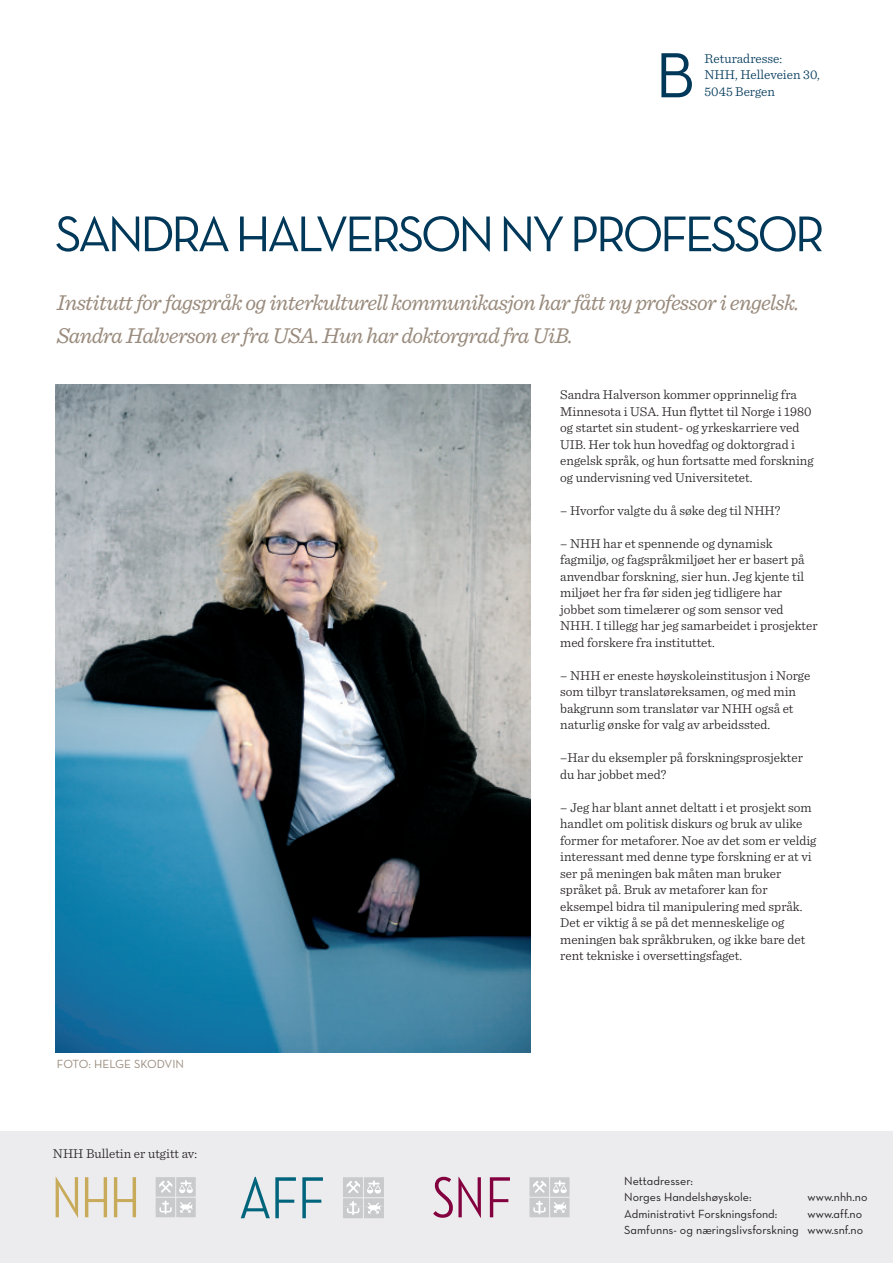
<style>
.page{position:relative;width:893px;height:1263px;background:#fff}
.page>*{position:absolute;margin:0;border:0;box-sizing:border-box;transform-origin:0 0}
.t1{font:64.8px "Neutraface Text Book Alt";color:#003859}
.t2{font:51px "Neutraface Text";letter-spacing:-.075em;color:#003859}
.t3{font:italic 22.5px/33px "Sentinel";letter-spacing:-.03em;color:#998b7d}
.t4{font:300 13.5px/16.5px "Sentinel";color:#231f20}
.t5{font:300 13.5px/16.5px "Sentinel";color:#003859}
.t6{font:12px/16.5px "Neutraface Text Book Alt";color:#231f20}
.t7{font:12px "Neutraface Text";color:#998b7d}
</style>
<div class="page">
<div style="left:0;top:1131px;width:893px;height:132px;background:#ececee"></div>
<svg style="left:302px;top:1177px;width:21px;height:41px"></svg>
<svg style="left:343px;top:1177px;width:41px;height:41px;background:#d4d4d6"></svg>
<svg style="left:241px;top:1177px;width:55px;height:41px"></svg>
<svg style="left:433px;top:1177px;width:48px;height:41px"></svg>
<svg style="left:490px;top:1177px;width:20px;height:40px"></svg>
<svg style="left:529px;top:1177px;width:41px;height:40px"></svg>
<svg style="left:56px;top:1177px;width:22px;height:41px"></svg>
<svg style="left:85px;top:1177px;width:22px;height:40px"></svg>
<svg style="left:114px;top:1177px;width:22px;height:40px"></svg>
<svg style="left:156px;top:1177px;width:40px;height:40px"></svg>
<img style="left:55px;top:384px;width:475px;height:668px">
<h1 class="t1" style="left:655px;top:37px;width:41px">B</h1>
<p class="t5" style="left:705px;top:51px;width:117px">Returadresse:<br>NHH, Helleveien 30,<br>5045 Bergen</p>
<h2 class="t2" style="left:55px;top:204px;width:772px">SANDRA HALVERSON NY PROFESSOR</h2>
<h3 class="t3" style="left:57px;top:288px;width:744px">Instituttfor fagspråk og interkulturell kommunikasjon har fått ny professor i engelsk.<br>Sandra Halverson er fra USA. Hun har doktorgrad fra UiB.</h3>
<p class="t7" style="left:57px;top:1057px;width:129px">FOTO: HELGE SKODVIN</p>
<p class="t4" style="left:53px;top:1146px;width:146px">NHH Bulletin er utgitt av:</p>
<p class="t4" style="left:560px;top:387px;width:255px">Sandra Halverson kommer opprinnelig fra Minnesota i USA. Hun flyttet til Norge i 1980 og startet sin student- og yrkeskarriere ved UIB. Her tok hun hovedfag og doktorgrad i engelsk språk, og hun fortsatte med forskning og undervisning ved Universitetet.</p>
<p class="t4" style="left:560px;top:503px;width:222px">– Hvorfor valgte du å søke deg til NHH?</p>
<p class="t4" style="left:560px;top:536px;width:259px">– NHH har et spennende og dynamisk fagmiljø, og fagspråkmiljøet her er basert på anvendbar forskning, sier hun. Jeg kjente til miljøet her fra før siden jeg tidligere har jobbet som timelærer og som sensor ved NHH. I tillegg har jeg samarbeidet i prosjekter med forskere fra instituttet.</p>
<p class="t4" style="left:560px;top:668px;width:252px">– NHH er eneste høyskoleinstitusjon i Norge som tilbyr translatøreksamen, og med min bakgrunn som translatør var NHH også et naturlig ønske for valg av arbeidssted.</p>
<p class="t4" style="left:560px;top:750px;width:244px">–Har du eksempler på forskningsprosjekter du har jobbet med?</p>
<p class="t4" style="left:560px;top:800px;width:258px">– Jeg har blant annet deltatt i et prosjekt som handlet om politisk diskurs og bruk av ulike former for metaforer. Noe av det som er veldig interessant med denne type forskning er at vi ser på meningen bak måten man bruker språket på. Bruk av metaforer kan for eksempel bidra til manipulering med språk.<br>Det er viktig å se på det menneskelige og meningen bak språkbruken, og ikke bare det rent tekniske i oversettingsfaget.</p>
<p class="t6" style="left:624px;top:1172px;width:129px">Nettadresser:<br>Norges Handelshøyskole:</p>
<p class="t6" style="left:807px;top:1189px;width:62px">www.nhh.no</p>
<p class="t6" style="left:624px;top:1205px;width:240px;text-align:right">www.aff.no<br>Samfunns- og næringslivsforskning www.snf.no</p>
<p class="t6" style="left:624px;top:1205px;width:155px">Administrativt Forskningsfond:</p>
</div>
